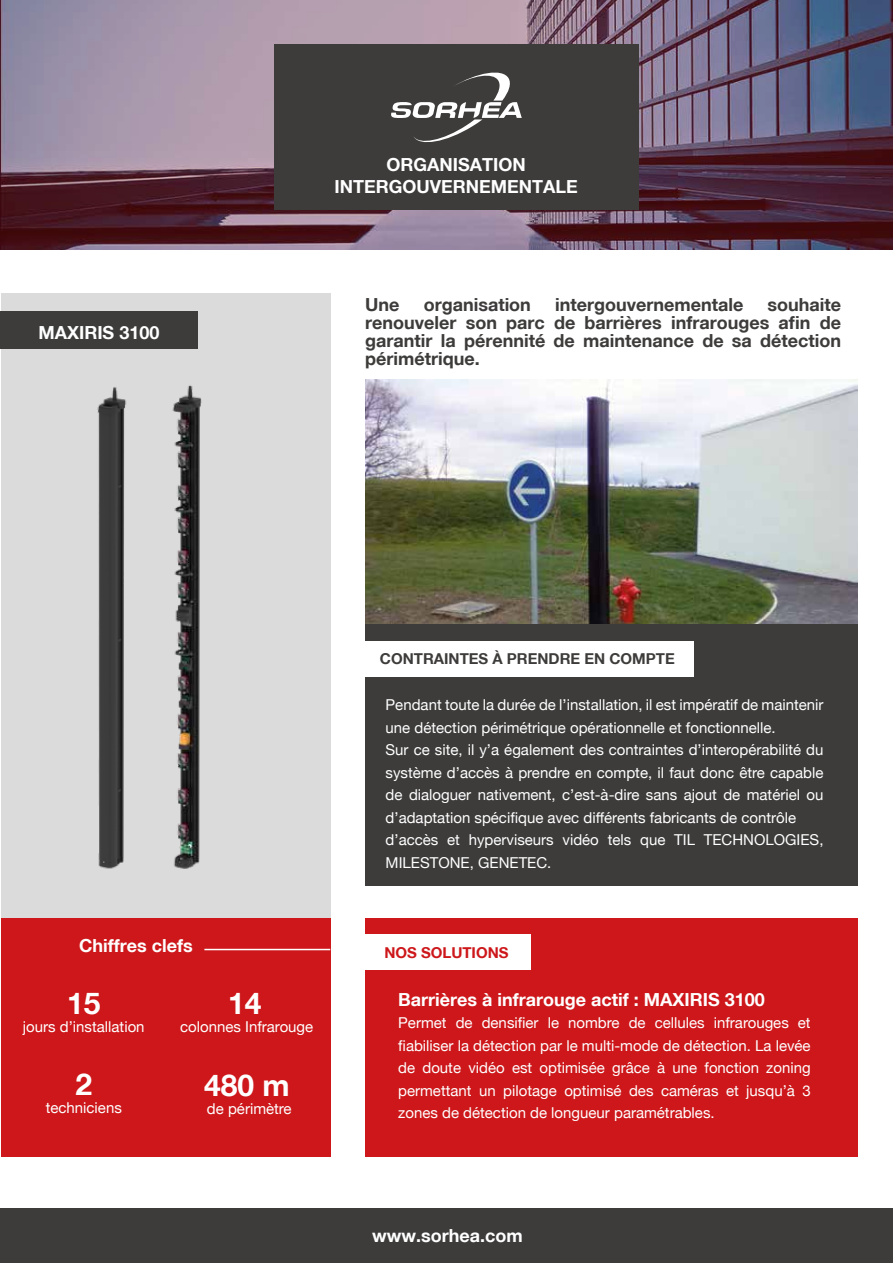
<style>
.page{position:relative;width:893px;height:1263px;background:#fff}
.page>*{position:absolute;margin:0;border:0;box-sizing:border-box;transform-origin:0 0}
.t1{font:700 30px "Helvetica Neue";color:#fff}
.t2{font:700 18px/18px "Helvetica Neue";color:#3d3c3b;text-align:justify}
.t3{font:700 18px/21.6px "Helvetica Neue";color:#fff;text-align:center}
.t4{font:15px/22.5px "Helvetica Neue";color:#fff}
.t5{font:700 15px "Helvetica Neue";color:#3d3c3b}
.t6{font:700 15px "Helvetica Neue";color:#cd171a}
</style>
<div class="page">
<div style="left:1px;top:293px;width:329px;height:793px;background:#dbdbdb"></div>
<div style="left:365px;top:624px;width:493px;height:261px;background:#3d3c3b"></div>
<div style="left:1px;top:918px;width:329px;height:238px;background:#cd171a"></div>
<hr style="left:204px;top:949px;width:126px;height:1px;background:#fff">
<img style="left:365px;top:379px;width:493px;height:245px">
<div style="left:365px;top:918px;width:493px;height:238px;background:#cd171a"></div>
<div style="left:0;top:1209px;width:893px;height:54px;background:#3d3c3b"></div>
<svg style="left:1px;top:0;width:892px;height:250px"></svg>
<div style="left:274px;top:44px;width:364px;height:165px;background:#3d3c3b"></div>
<svg style="left:391px;top:72px;width:131px;height:71px"></svg>
<img style="left:97px;top:387px;width:30px;height:482px">
<img style="left:172px;top:385px;width:30px;height:484px">
<div style="left:0;top:312px;width:198px;height:37px;background:#3d3c3b"></div>
<div style="left:357px;top:641px;width:337px;height:36px;background:#fff"></div>
<div style="left:357px;top:934px;width:174px;height:36px;background:#fff"></div>
<p class="t3" style="left:38px;top:323px;width:122px">MAXIRIS 3100</p>
<p class="t3" style="left:334px;top:155px;width:245px">ORGANISATION<br>INTERGOUVERNEMENTALE</p>
<p class="t2" style="left:365px;top:297px;width:477px;text-indent:402px">souhaite renouveler son parc de barrières infrarouges afin de garantir la pérennité de maintenance de sa détection périmétrique.</p>
<p class="t2" style="left:365px;top:297px;width:36px">Une</p>
<p class="t2" style="left:424px;top:297px;width:109px">organisation</p>
<p class="t2" style="left:555px;top:297px;width:190px">intergouvernementale</p>
<p class="t3" style="left:79px;top:936px;width:115px">Chiffres clefs</p>
<h1 class="t1" style="left:67px;top:990px;width:35px">15</h1>
<p class="t4" style="left:23px;top:1015px;width:123px">jours d’installation</p>
<h1 class="t1" style="left:75px;top:1070px;width:18px">2</h1>
<p class="t4" style="left:46px;top:1096px;width:78px">techniciens</p>
<h1 class="t1" style="left:228px;top:990px;width:35px">14</h1>
<p class="t4" style="left:180px;top:1015px;width:135px">colonnes Infrarouge</p>
<h1 class="t1" style="left:204px;top:1072px;width:87px">480 m</h1>
<p class="t4" style="left:207px;top:1097px;width:86px">de périmètre</p>
<p class="t5" style="left:380px;top:652px;width:296px">CONTRAINTES À PRENDRE EN COMPTE</p>
<p class="t4" style="left:386px;top:694px;width:439px">Pendant toute la durée de l’installation, il est impératif de maintenir une détection périmétrique opérationnelle et fonctionnelle.<br>Sur ce site, il y’a également des contraintes d’interopérabilité du système d’accès à prendre en compte, il faut donc être capable de dialoguer nativement, c’est-à-dire sans ajout de matériel ou d’adaptation spécifique avec différents fabricants de contrôle d’accès et hyperviseurs vidéo tels que TIL TECHNOLOGIES, MILESTONE, GENETEC.</p>
<p class="t6" style="left:384px;top:946px;width:126px">NOS SOLUTIONS</p>
<p class="t3" style="left:398px;top:989px;width:368px">Barrières à infrarouge actif : MAXIRIS 3100</p>
<p class="t4" style="left:398px;top:1011px;width:414px;text-align:justify">Permet de densifier le nombre de cellules infrarouges et fiabiliser la détection par le multi-mode de détection. La levée de doute vidéo est optimisée grâce à une fonction zoning permettant un pilotage optimisé des caméras et jusqu’à 3 zones de détection de longueur paramétrables.</p>
<p class="t3" style="left:372px;top:1226px;width:152px">www.sorhea.com</p>
</div>
